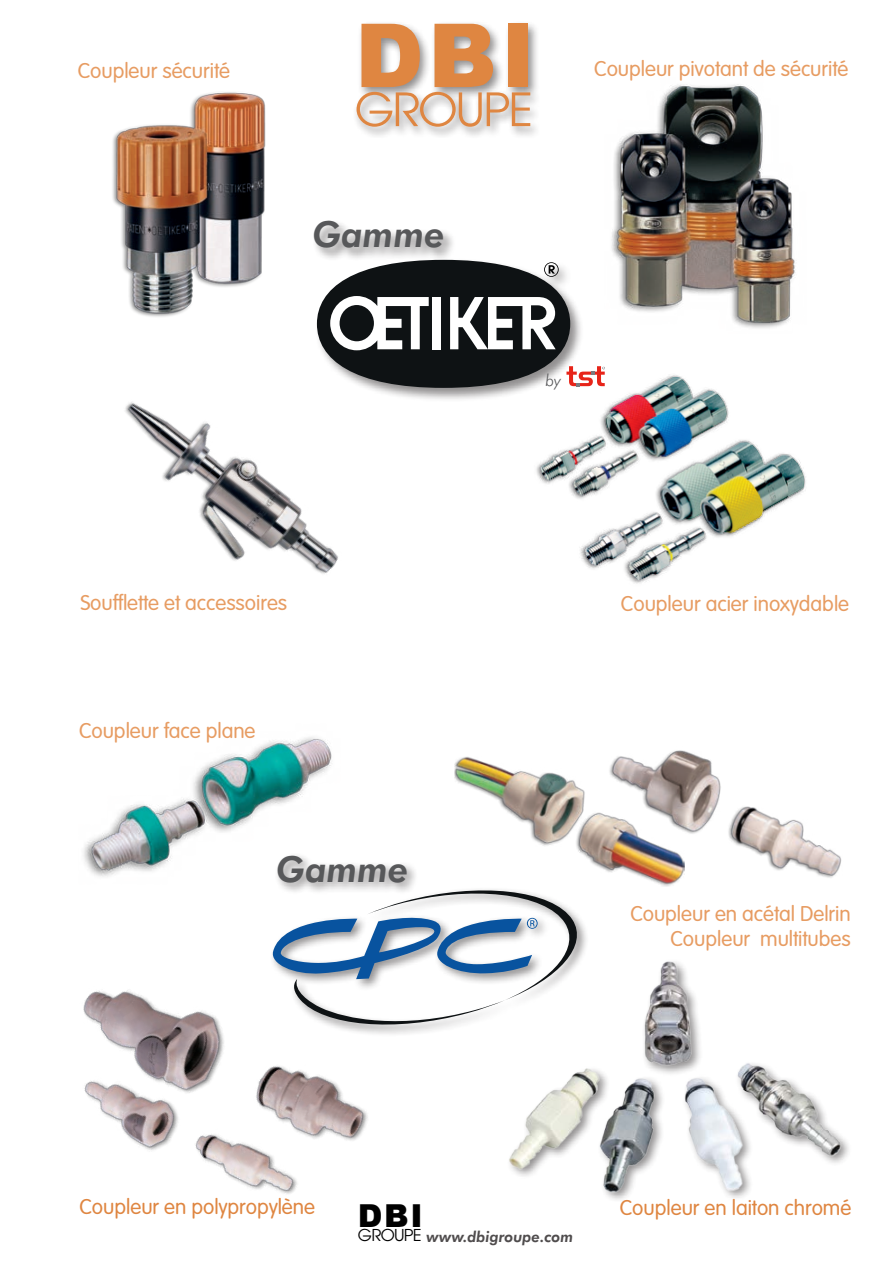
<style>
.page{position:relative;width:893px;height:1263px;background:#fff}
.page>*{position:absolute;margin:0;border:0;box-sizing:border-box;transform-origin:0 0}
.t1{font:900 88.5px "Arial";color:#df8641}
.t2{font:50.55px "Avant Garde Gothic Itc T";letter-spacing:-.04em;color:#df8641}
.t3{font:italic 800 36px "Futura BT";color:#57585a}
.t4{font:900 31.65px "Arial";color:#000}
.t5{font:21px/25.5px "VAG Rounded Lt";color:#e79c62;text-align:right}
.t6{font:21px "VAG Rounded Lt";color:#df8641}
.t7{font:18px "Avant Garde Gothic Itc T";letter-spacing:-.04em;color:#000}
.t8{font:italic 300 16.5px "Futura BT";color:#57585a}
.t9{font:italic 800 15px "Futura BT";color:#231f20}
</style>
<div class="page">
<img style="left:125px;top:402px;width:213px;height:172px">
<img style="left:112px;top:92px;width:154px;height:225px">
<img style="left:611px;top:84px;width:184px;height:244px">
<img style="left:536px;top:375px;width:270px;height:209px">
<div style="left:312px;top:219px;width:272px;height:183px;background:#231f20;opacity:.5"></div>
<div style="left:317px;top:260px;width:253px;height:128px;background:#0e1214;border-radius:50%"></div>
<svg style="left:330px;top:296px;width:99px;height:54px"></svg>
<div style="left:432px;top:297px;width:9px;height:52px;background:#fff"></div>
<svg style="left:450px;top:297px;width:106px;height:52px"></svg>
<svg style="left:544px;top:262px;width:15px;height:15px"></svg>
<svg style="left:566px;top:366px;width:39px;height:20px"></svg>
<img style="left:454px;top:757px;width:152px;height:113px">
<img style="left:606px;top:750px;width:236px;height:137px">
<img style="left:83px;top:990px;width:285px;height:204px">
<img style="left:83px;top:737px;width:249px;height:140px">
<div style="left:274px;top:852px;width:145px;height:43px;background:#231f20;opacity:.5"></div>
<div style="left:269px;top:887px;width:320px;height:150px;background:#231f20;opacity:.5"></div>
<svg style="left:270px;top:881px;width:319px;height:150px"></svg>
<img style="left:504px;top:957px;width:339px;height:239px">
<div style="left:353px;top:20px;width:189px;height:119px;background:#231f20;opacity:.5"></div>
<h1 class="t1" style="left:355px;top:-9px;width:182px">DBI</h1>
<h2 class="t2" style="left:355px;top:80px;width:179px">GROUPE</h2>
<p class="t5" style="left:78px;top:57px;width:154px">Coupleur sécurité</p>
<p class="t5" style="left:594px;top:56px;width:256px">Coupleur pivotant de sécurité</p>
<h3 class="t3" style="left:312px;top:212px;width:134px">Gamme</h3>
<p class="t8" style="left:545px;top:370px;width:18px">by</p>
<p class="t5" style="left:81px;top:589px;width:208px">Soufflette et accessoires</p>
<p class="t5" style="left:621px;top:590px;width:230px">Coupleur acier inoxydable</p>
<p class="t5" style="left:79px;top:718px;width:178px">Coupleur face plane</p>
<h3 class="t3" style="left:276px;top:847px;width:134px">Gamme</h3>
<p class="t5" style="left:630px;top:901px;width:222px">Coupleur en acétal Delrin<br>Coupleur multitubes</p>
<p class="t6" style="left:80px;top:1195px;width:237px">Coupleur en polypropylène</p>
<p class="t6" style="left:620px;top:1195px;width:233px">Coupleur en laiton chromé</p>
<h3 class="t4" style="left:358px;top:1193px;width:66px">DBI</h3>
<p class="t7" style="left:358px;top:1225px;width:65px">GROUPE</p>
<p class="t9" style="left:427px;top:1228px;width:148px">www.dbigroupe.com</p>
</div>
